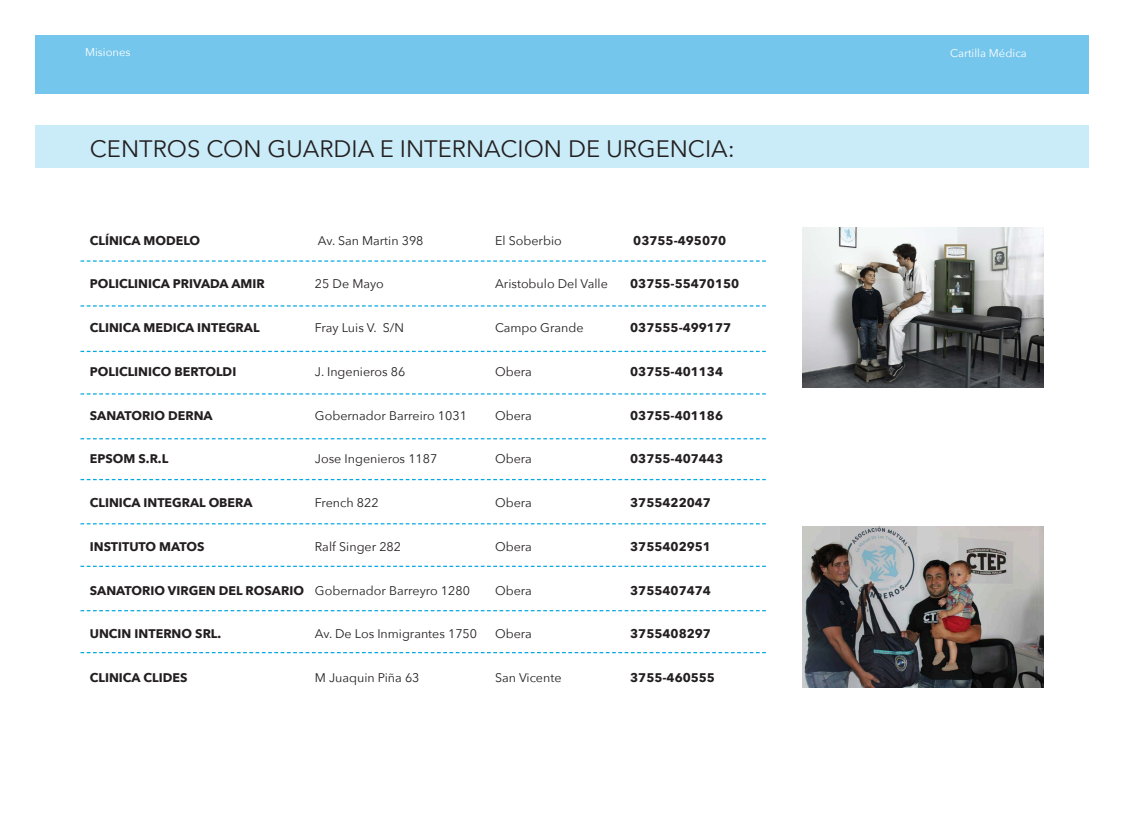
<style>
.page{position:relative;width:1124px;height:815px;background:#fff}
.page>*{position:absolute;margin:0;border:0;box-sizing:border-box;transform-origin:0 0}
.t1{font:23.75px "Avenir Next";color:#231f20}
.t2{font:700 12.5px "Avenir Next";color:#231f20}
.t3{font:12.5px "Avenir Next";color:#231f20}
.t4{font:11.25px "Avenir Next";color:#fff}
.s1{font-weight:400}
</style>
<div class="page">
<div style="left:35px;top:125px;width:1053px;height:42px;background:#caebf8"></div>
<div style="left:35px;top:35px;width:1053px;height:59px;background:#74c6ec"></div>
<svg style="left:80px;top:260px;width:685px;height:2px"></svg>
<svg style="left:80px;top:305px;width:685px;height:2px"></svg>
<svg style="left:80px;top:351px;width:685px;height:1px"></svg>
<svg style="left:80px;top:393px;width:685px;height:2px"></svg>
<svg style="left:80px;top:479px;width:685px;height:1px"></svg>
<svg style="left:80px;top:438px;width:685px;height:1px"></svg>
<svg style="left:80px;top:523px;width:685px;height:1px"></svg>
<svg style="left:80px;top:566px;width:685px;height:1px"></svg>
<svg style="left:80px;top:610px;width:685px;height:1px"></svg>
<svg style="left:80px;top:652px;width:685px;height:1px"></svg>
<img style="left:802px;top:227px;width:240px;height:160px">
<img style="left:802px;top:526px;width:241px;height:161px">
<p class="t4" style="left:85px;top:42px;width:47px">Misiones</p>
<p class="t4" style="left:950px;top:44px;width:78px">Cartilla Médica</p>
<h1 class="t1" style="left:90px;top:129px;width:646px">CENTROS CON GUARDIA E INTERNACION DE URGENCIA:</h1>
<p class="t2" style="left:90px;top:230px;width:112px">CLÍNICA MODELO</p>
<p class="t3" style="left:318px;top:230px;width:107px">Av. San Martin 398</p>
<p class="t3" style="left:495px;top:230px;width:68px">El Soberbio</p>
<p class="t2" style="left:633px;top:230px;width:94px">03755-495070</p>
<p class="t2" style="left:90px;top:273px;width:176px">POLICLINICA PRIVADA AMIR</p>
<p class="t3" style="left:315px;top:274px;width:70px">25 De Mayo</p>
<p class="t3" style="left:495px;top:274px;width:114px">Aristobulo Del Valle</p>
<p class="t2" style="left:630px;top:273px;width:111px">03755-55470150</p>
<p class="t2" style="left:90px;top:317px;width:171px">CLINICA MEDICA INTEGRAL</p>
<p class="t3" style="left:315px;top:317px;width:90px">Fray Luis V. S/N</p>
<p class="t3" style="left:495px;top:317px;width:90px">Campo Grande</p>
<p class="t2" style="left:630px;top:317px;width:102px">037555-499177</p>
<p class="t2" style="left:90px;top:361px;width:148px">POLICLINICO BERTOLDI</p>
<p class="t3" style="left:315px;top:361px;width:92px">J. Ingenieros 86</p>
<p class="t3" style="left:495px;top:361px;width:38px">Obera</p>
<p class="t2" style="left:630px;top:361px;width:94px">03755-401134</p>
<p class="t2" style="left:90px;top:405px;width:124px">SANATORIO DERNA</p>
<p class="t3" style="left:315px;top:405px;width:153px">Gobernador Barreiro 1031</p>
<p class="t3" style="left:495px;top:405px;width:38px">Obera</p>
<p class="t2" style="left:630px;top:405px;width:94px">03755-401186</p>
<p class="t2" style="left:90px;top:448px;width:80px">EPSOM S.R.L</p>
<p class="t3" style="left:315px;top:449px;width:124px">Jose Ingenieros 1187</p>
<p class="t3" style="left:495px;top:449px;width:38px">Obera</p>
<p class="t2" style="left:630px;top:448px;width:94px">03755-407443</p>
<p class="t2" style="left:90px;top:492px;width:164px">CLINICA INTEGRAL OBERA</p>
<p class="t3" style="left:315px;top:492px;width:65px">French 822</p>
<p class="t3" style="left:495px;top:492px;width:38px">Obera</p>
<p class="t2" style="left:630px;top:492px;width:82px">3755422047</p>
<p class="t2" style="left:90px;top:536px;width:116px">INSTITUTO MATOS</p>
<p class="t3" style="left:315px;top:536px;width:88px">Ralf Singer 282</p>
<p class="t3" style="left:495px;top:536px;width:38px">Obera</p>
<p class="t2" style="left:630px;top:536px;width:82px">3755402951</p>
<p class="t2" style="left:90px;top:580px;width:381px">SANATORIO VIRGEN DEL ROSARIO <span class="s1">Gobernador Barreyro 1280</span></p>
<p class="t3" style="left:495px;top:580px;width:38px">Obera</p>
<p class="t2" style="left:630px;top:580px;width:82px">3755407474</p>
<p class="t2" style="left:90px;top:623px;width:133px">UNCIN INTERNO SRL.</p>
<p class="t3" style="left:315px;top:624px;width:164px">Av. De Los Inmigrantes 1750</p>
<p class="t3" style="left:495px;top:624px;width:38px">Obera</p>
<p class="t2" style="left:630px;top:623px;width:82px">3755408297</p>
<p class="t2" style="left:90px;top:667px;width:99px">CLINICA CLIDES</p>
<p class="t3" style="left:315px;top:667px;width:106px">M Juaquin Piña 63</p>
<p class="t3" style="left:495px;top:667px;width:68px">San Vicente</p>
<p class="t2" style="left:630px;top:667px;width:86px">3755-460555</p>
</div>
